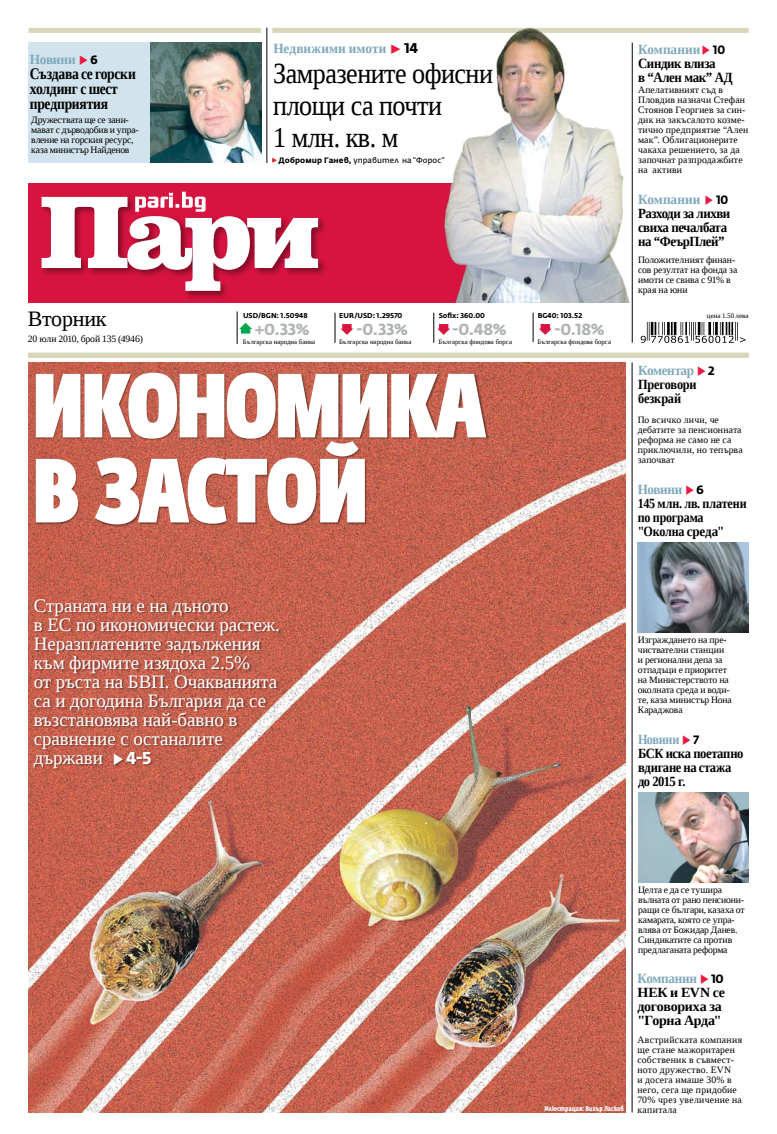
<style>
.page{position:relative;width:777px;height:1134px;background:#fff}
.page>*{position:absolute;margin:0;border:0;box-sizing:border-box;transform-origin:0 0}
.t1{font:90px/85px "Fedra Sans Dis Pro Heavy Cond";letter-spacing:-.02em;color:#fff}
.t2{font:29px/32px "Liberation Serif";letter-spacing:-.02em;color:#000;scale:.9 1}
.t3{font:22px "Liberation Serif";letter-spacing:-.01em;color:#000}
.t4{font:19px/19px "Liberation Serif";letter-spacing:-.005em;color:#fff}
.t5{font:700 16px/15px "Liberation Serif";letter-spacing:-.02em;color:#000;scale:.85 1}
.t6{font:700 16px "Fedra Sans Alt Pro";letter-spacing:-.025em;color:#b1b4b6}
.t7{font:700 14px/14px "Liberation Serif";letter-spacing:-.025em;color:#000;scale:.92 1}
.t8{font:700 14px/14px "Liberation Serif";letter-spacing:-.025em;color:#000;scale:.86 1}
.t9{font:700 14px/14px "Liberation Serif";letter-spacing:-.025em;color:#000;scale:.9 1}
.t10{font:700 14px/14px "Liberation Serif";letter-spacing:-.025em;color:#000}
.t11{font:700 14px/14px "Liberation Serif";letter-spacing:-.025em;color:#000;scale:.88 1}
.t12{font:700 14px "Liberation Serif";letter-spacing:.005em;color:#7fa8bc;scale:.95 1}
.t13{font:9.7px/10px "Liberation Serif";color:#000}
.t14{font:9.7px/10px "Liberation Serif";letter-spacing:.02em;color:#000}
.t15{font:9.7px/10px "Liberation Serif";letter-spacing:-.02em;color:#000}
.t16{font:7.8px "Fedra Sans Alt Pro";letter-spacing:.015em;color:#000}
.t17{font:700 7px "Fedra Sans Alt Pro";color:#000}
.t18{font:700 7px "Fedra Sans Cd Alt Pro";letter-spacing:-.005em;color:#fff}
.t19{font:7px "Liberation Serif";letter-spacing:.005em;color:#000}
.t20{font:6.8px "Liberation Serif";color:#000}
.s1{font-family:"Fedra Sans Alt Pro";color:#ed1941}
.s2{font-family:"Fedra Sans Alt Pro";font-size:12px;color:#000}
.s3{font-family:"Fedra Sans Alt Pro";color:#000}
.s4{color:#7fa8bc}
.s5{font-family:"Fedra Sans Alt Pro";font-size:12px}
.s6{font-weight:700}
.s7{font-family:"Fedra Sans Alt Pro";font-weight:700;font-size:17px}
</style>
<div class="page">
<div style="left:28px;top:183px;width:575px;height:120px;background:#d71440"></div>
<div style="left:28px;top:43px;width:233px;height:120px;background:#d1e3ec"></div>
<hr style="left:267px;top:28px;width:1px;height:135px;background:#000">
<div style="left:272px;top:28px;width:476px;height:5px;background:#d8d5b9"></div>
<div style="left:28px;top:28px;width:233px;height:5px;background:#d8d5b9"></div>
<hr style="left:433px;top:313px;width:1px;height:30px;background:#000">
<hr style="left:335px;top:313px;width:1px;height:30px;background:#000">
<hr style="left:237px;top:311px;width:1px;height:33px;background:#000">
<div style="left:39px;top:194px;width:99px;height:84px;background:#000;opacity:.4"></div>
<div style="left:183px;top:214px;width:76px;height:86px;background:#000;opacity:.4"></div>
<div style="left:245px;top:215px;width:83px;height:62px;background:#000;opacity:.4"></div>
<svg style="left:42px;top:192px;width:276px;height:99px"></svg>
<svg style="left:239px;top:323px;width:13px;height:11px"></svg>
<svg style="left:340px;top:324px;width:13px;height:11px"></svg>
<hr style="left:632px;top:43px;width:1px;height:300px;background:#000">
<svg style="left:640px;top:323px;width:105px;height:20px"></svg>
<div style="left:28px;top:353px;width:721px;height:5px;background:#d8d5b9"></div>
<hr style="left:632px;top:362px;width:1px;height:750px;background:#000">
<svg style="left:533px;top:313px;width:19px;height:29px"></svg>
<svg style="left:437px;top:324px;width:13px;height:11px"></svg>
<svg style="left:272px;top:158px;width:5px;height:5px"></svg>
<img style="left:444px;top:27px;width:189px;height:276px">
<img style="left:638px;top:792px;width:110px;height:91px">
<img style="left:150px;top:43px;width:111px;height:120px">
<img style="left:637px;top:543px;width:111px;height:90px">
<img style="left:28px;top:363px;width:598px;height:750px">
<div style="left:35px;top:372px;width:454px;height:155px;background:#000;opacity:.4"></div>
<div style="left:33px;top:598px;width:248px;height:172px;background:#000;opacity:.4"></div>
<p class="t12" style="left:30px;top:49px;width:73px">Новини <span class="s1">▶</span> <span class="s2">6</span></p>
<p class="t5" style="left:30px;top:65px;width:126px">Създава се горски холдинг с шест предприятия</p>
<p class="t15" style="left:31px;top:114px;width:109px">Дружествата ще се зани&shy;мават с дърводобив и упра&shy;вление на горския ресурс, каза министър Найденов</p>
<p class="t3" style="left:28px;top:305px;width:80px">Вторник</p>
<p class="t15" style="left:28px;top:334px;width:116px">20 юли 2010, брой 135 (4946)</p>
<p class="t12" style="left:273px;top:38px;width:154px">Недвижими имоти <span class="s1">▶</span> <span class="s3">14</span></p>
<p class="t7" style="left:638px;top:42px;width:104px"><span class="s4">Компании</span> <span class="s1">▶</span> <span class="s5">10<br></span>Синдик влиза<br>в “Ален мак” АД</p>
<p class="t13" style="left:638px;top:84px;width:112px">Апелативният съд в<br>Пловдив назначи Стефан<br>Стоянов Георгиев за син&shy;дик на закъсалото козме&shy;тично предприятие “Ален мак”. Облигационерите чакаха решението, за да започнат разпродажбите на активи</p>
<p class="t2" style="left:273px;top:57px;width:246px">Замразените офисни площи са почти<br>1 млн. кв. м</p>
<p class="t16" style="left:278px;top:155px;width:167px"><span class="s6">Добромир Ганев,</span> управител на "Форос"</p>
<p class="t17" style="left:243px;top:311px;width:66px">USD/BGN: 1.50948</p>
<p class="t6" style="left:255px;top:320px;width:56px">+0.33%</p>
<p class="t20" style="left:243px;top:338px;width:74px">Българска народна банка</p>
<p class="t17" style="left:339px;top:311px;width:65px">EUR/USD: 1.29570</p>
<p class="t6" style="left:356px;top:320px;width:53px">-0.33%</p>
<p class="t20" style="left:339px;top:338px;width:74px">Българска народна банка</p>
<p class="t17" style="left:439px;top:311px;width:48px">Sofix: 360.00</p>
<p class="t6" style="left:452px;top:320px;width:56px">-0.48%</p>
<p class="t20" style="left:438px;top:338px;width:75px">Българска фондова борса</p>
<p class="t17" style="left:538px;top:311px;width:46px">BG40: 103.52</p>
<p class="t6" style="left:554px;top:320px;width:52px">-0.18%</p>
<p class="t20" style="left:537px;top:338px;width:75px">Българска фондова борса</p>
<p class="t7" style="left:638px;top:192px;width:102px"><span class="s4">Компании</span> <span class="s1">▶</span> <span class="s5">10<br></span>Разходи за лихви свиха печалбата на “ФеърПлей”</p>
<p class="t13" style="left:638px;top:254px;width:101px">Положителният финан&shy;сов резултат на фонда за имоти се свива с 91% в края на юни</p>
<p class="t19" style="left:707px;top:311px;width:43px">цена 1.50 лева</p>
<p class="t1" style="left:33px;top:355px;width:454px">Икономика<br>В застой</p>
<p class="t4" style="left:34px;top:596px;width:248px">Страната ни е на дъното<br>в ЕС по икономически растеж.<br>Неразплатените задължения към фирмите изядоха 2.5%<br>от ръста на БВП. Очакванията са и догодина България да се възстановява най-бавно в сравнение с останалите държави <span class="s7">▶ 4-5</span></p>
<p class="t11" style="left:638px;top:363px;width:88px"><span class="s4">Коментар</span> <span class="s1">▶</span> <span class="s5">2<br></span>Преговори безкрай</p>
<p class="t13" style="left:638px;top:414px;width:106px">По всичко личи, че дебатите за пенсионната реформа не само не са приключили, но тепърва започват</p>
<p class="t8" style="left:638px;top:482px;width:128px"><span class="s4">Новини</span> <span class="s1">▶</span> <span class="s5">6<br></span>145 млн. лв. платени по програма "Околна среда"</p>
<p class="t13" style="left:638px;top:634px;width:95px">Изграждането на пре&shy;чиствателни станции<br>и регионални депа за отпадъци е приоритет на Министерството на околната среда и води&shy;те, каза министър Нона<br>Караджова</p>
<p class="t9" style="left:638px;top:732px;width:119px"><span class="s4">Новини</span> <span class="s1">▶</span> <span class="s5">7<br></span>БСК иска поетапно вдигане на стажа до 2015 г.</p>
<p class="t18" style="left:544px;top:1104px;width:81px">Илюстрация: Вихър Ласков</p>
<p class="t13" style="left:638px;top:884px;width:108px">Целта е да се тушира вълната от рано пенсиони&shy;ращи се българи, казаха от камарата, която се упра&shy;влява от Божидар Данев.<br>Синдикатите са против предлаганата реформа</p>
<p class="t10" style="left:637px;top:971px;width:89px"><span class="s4">Компании</span> <span class="s1">▶</span> <span class="s5">10<br></span>НЕК и ЕVN се договориха за "Горна Арда"</p>
<p class="t14" style="left:637px;top:1034px;width:106px">Австрийската компания ще стане мажоритарен собственик в съвмест&shy;ното дружество. EVN<br>и досега имаше 30% в него, сега ще придобие<br>70% чрез увеличение на капитала</p>
</div>
